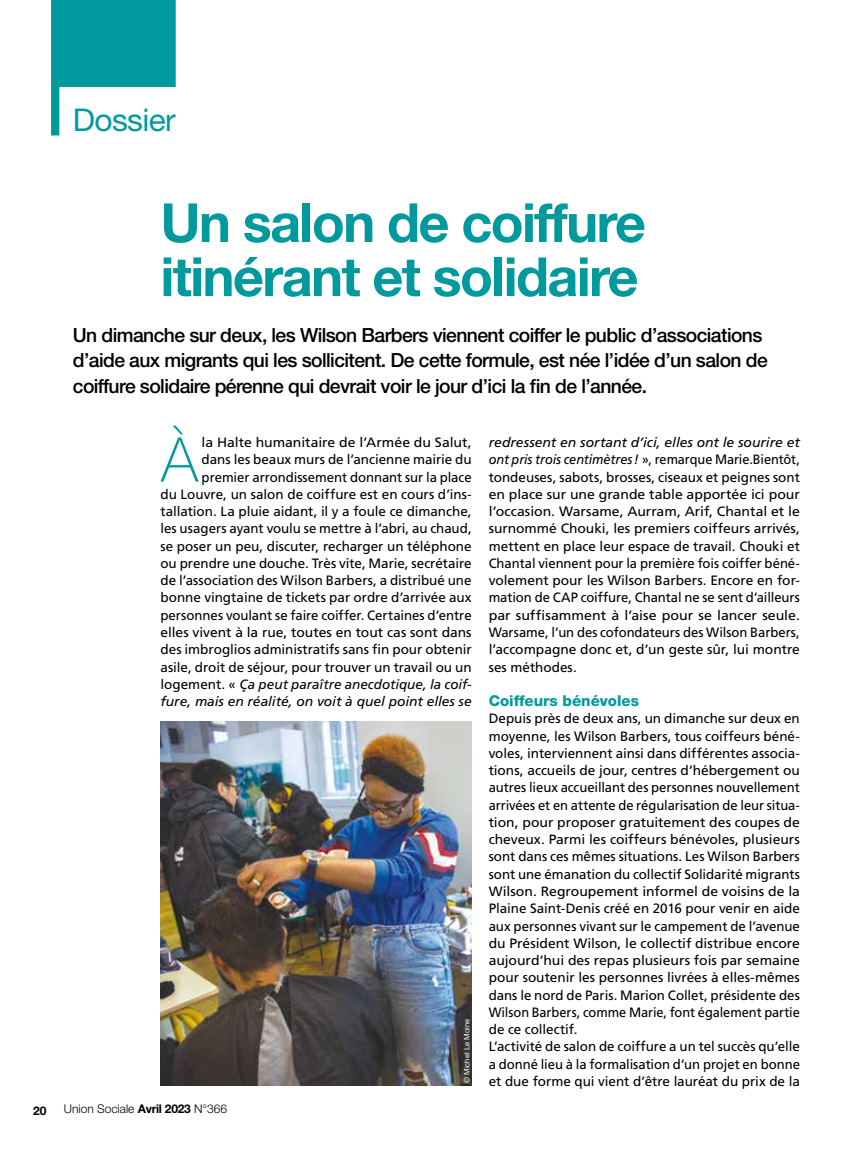
<style>
.page{position:relative;width:851px;height:1149px;background:#fff}
.page>*{position:absolute;margin:0;border:0;box-sizing:border-box;transform-origin:0 0}
.t1{font:100 61.8px "Helvetica Neue LT Std";color:#009a9e}
.t2{font:700 54px/54px "Helvetica Neue LT Std";letter-spacing:-.03em;color:#009a9e}
.t3{font:31.35px "Helvetica Neue LT Std";letter-spacing:-.02em;color:#009a9e}
.t4{font:500 19.5px/25.5px "Helvetica Neue LT Std";letter-spacing:-.03em;color:#000}
.t5{font:800 15px "Helvetica Neue LT Std";color:#009a9e}
.t6{font:13.5px/17.2px "Frutiger";letter-spacing:-.005em;color:#000}
.t7{font:13.5px/17.2px "Frutiger";letter-spacing:-.005em;color:#000;text-align:right;scale:1.04 1}
.t8{font:13.5px/17.2px "Frutiger";letter-spacing:-.005em;color:#000;text-align:justify;scale:.95 1}
.t9{font:300 12px "Helvetica Neue LT Std";color:#000}
.t10{font:700 12px "Helvetica Neue LT Std";color:#000}
.t11{font:7.5px "Helvetica Neue LT Std";color:#fff}
.s1{font-style:italic}
.s2{font-weight:700}
</style>
<div class="page">
<svg style="left:51px;top:0;width:125px;height:135px"></svg>
<img style="left:160px;top:721px;width:311px;height:363px">
<h3 class="t3" style="left:73px;top:101px;width:104px">Dossier</h3>
<h2 class="t2" style="left:160px;top:194px;width:487px">Un salon de coiffure itinérant et solidaire</h2>
<p class="t4" style="left:73px;top:322px;width:696px">Un dimanche sur deux, les Wilson Barbers viennent coiffer le public d’associations d’aide aux migrants qui les sollicitent. De cette formule, est née l’idée d’un salon de coiffure solidaire pérenne qui devrait voir le jour d’ici la fin de l’année.</p>
<h1 class="t1" style="left:161px;top:424px;width:38px">À</h1>
<p class="t7" style="left:160px;top:433px;width:301px">la Halte humanitaire de l’Armée du Salut,<br>dans les beaux murs de l’ancienne mairie du premier arrondissement donnant sur la place<br>du Louvre, un salon de coiffure est en cours d’ins&shy;tallation. La pluie aidant, il y a foule ce dimanche, les usagers ayant voulu se mettre à l’abri, au chaud, se poser un peu, discuter, recharger un téléphone ou prendre une douche. Très vite, Marie, secrétaire de l’association des Wilson Barbers, a distribué une bonne vingtaine de tickets par ordre d’arrivée aux personnes voulant se faire coiffer. Certaines d’entre elles vivent à la rue, toutes en tout cas sont dans des imbroglios administratifs sans fin pour obtenir asile, droit de séjour, pour trouver un travail ou un logement. « <span class="s1">Ça peut paraître anecdotique, la coif&shy;fure, mais en réalité, on voit à quel point elles se</span></p>
<p class="t10" style="left:33px;top:1102px;width:15px">20</p>
<p class="t9" style="left:64px;top:1100px;width:165px">Union Sociale <span class="s2">Avril 2023</span> N°366</p>
<p class="t11" style="left:462px;top:1082px;width:65px;rotate:-90deg">© Michel Le Moine</p>
<p class="t8" style="left:488px;top:433px;width:329px"><span class="s1">redressent en sortant d’ici, elles ont le sourire et ont pris trois centimètres!</span> », remarque Marie.Bientôt, tondeuses, sabots, brosses, ciseaux et peignes sont en place sur une grande table apportée ici pour l’occasion. Warsame, Aurram, Arif, Chantal et le surnommé Chouki, les premiers coiffeurs arrivés, mettent en place leur espace de travail. Chouki et Chantal viennent pour la première fois coiffer béné&shy;volement pour les Wilson Barbers. Encore en for&shy;mation de CAP coiffure, Chantal ne se sent d’ailleurs par suffisamment à l’aise pour se lancer seule.<br>Warsame, l’un des cofondateurs des Wilson Barbers, l’accompagne donc et, d’un geste sûr, lui montre ses méthodes.</p>
<p class="t5" style="left:488px;top:691px;width:152px">Coiffeurs bénévoles</p>
<p class="t6" style="left:488px;top:709px;width:313px">Depuis près de deux ans, un dimanche sur deux en moyenne, les Wilson Barbers, tous coiffeurs béné&shy;voles, interviennent ainsi dans différentes associa&shy;tions, accueils de jour, centres d’hébergement ou autres lieux accueillant des personnes nouvellement arrivées et en attente de régularisation de leur situa&shy;tion, pour proposer gratuitement des coupes de cheveux. Parmi les coiffeurs bénévoles, plusieurs sont dans ces mêmes situations. Les Wilson Barbers sont une émanation du collectif Solidarité migrants Wilson. Regroupement informel de voisins de la Plaine Saint-Denis créé en 2016 pour venir en aide aux personnes vivant sur le campement de l’avenue du Président Wilson, le collectif distribue encore aujourd’hui des repas plusieurs fois par semaine pour soutenir les personnes livrées à elles-mêmes dans le nord de Paris. Marion Collet, présidente des Wilson Barbers, comme Marie, font également partie de ce collectif.<br>L’activité de salon de coiffure a un tel succès qu’elle a donné lieu à la formalisation d’un projet en bonne et due forme qui vient d’être lauréat du prix de la</p>
</div>
